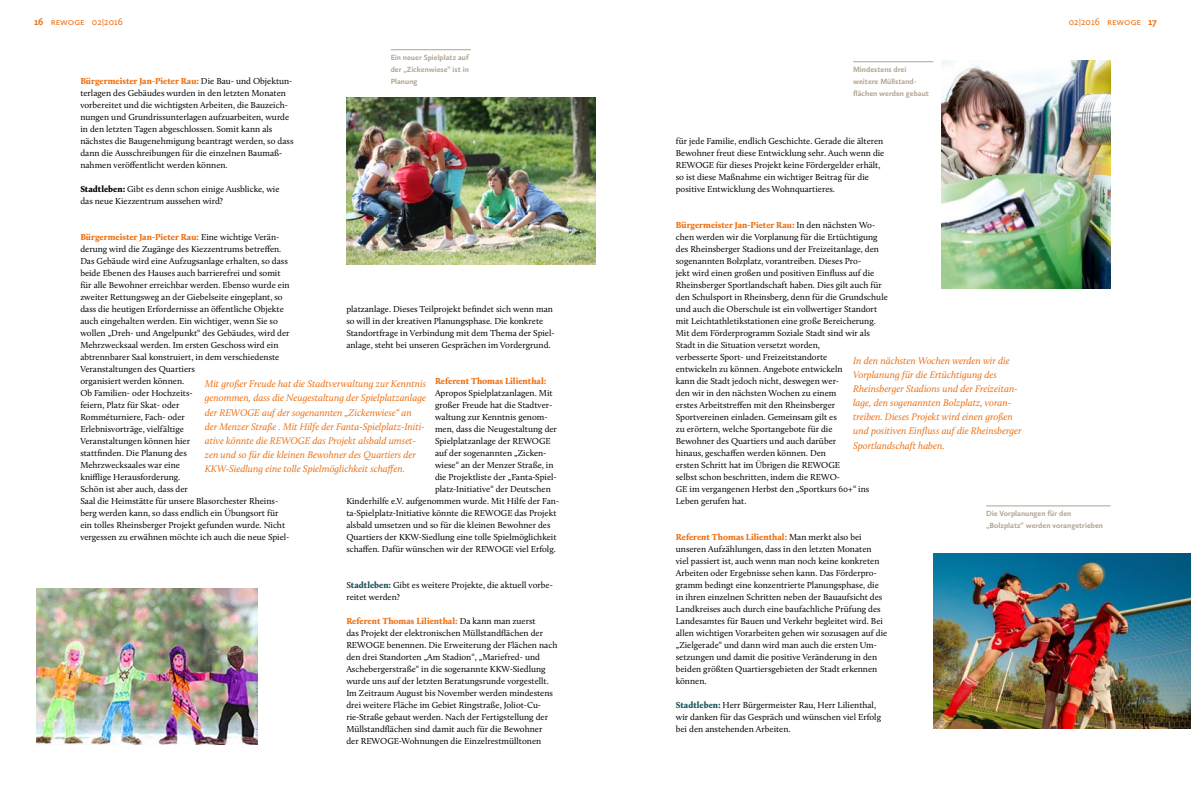
<style>
.page{position:relative;width:1191px;height:794px;background:#fff}
.page>*{position:absolute;margin:0;border:0;box-sizing:border-box;transform-origin:0 0}
.t1{font:italic 10px/14px "Calluna";color:#ee7113}
.t2{font:10px "Calluna Sans";color:#ee7113}
.t3{font:9px/12px "Calluna";color:#000}
.t4{font:900 9px "Calluna";color:#ee7113}
.t5{font:700 7.8px/12px "Calluna Sans";letter-spacing:-.005em;color:#b1a390}
.s1{font-weight:700}
.s2{font-weight:900;color:#ee7113}
.s3{font-weight:900}
.s4{font-weight:900;color:#18535b}
</style>
<div class="page">
<img style="left:933px;top:553px;width:258px;height:175px">
<img style="left:346px;top:98px;width:249px;height:166px">
<img style="left:941px;top:60px;width:169px;height:228px">
<img style="left:36px;top:588px;width:222px;height:156px">
<hr style="left:391px;top:49px;width:80px;height:1px;background:#b1a390">
<hr style="left:986px;top:505px;width:124px;height:1px;background:#b1a390">
<hr style="left:853px;top:61px;width:80px;height:1px;background:#b1a390">
<p class="t2" style="left:34px;top:15px;width:90px"><span class="s1">16</span> Rewoge 02|2016</p>
<p class="t2" style="left:1068px;top:15px;width:90px">02|2016 Rewoge <span class="s1">17</span></p>
<p class="t5" style="left:391px;top:51px;width:80px;text-align:justify">Ein neuer Spielplatz auf der „Zickenwiese“ ist in Planung</p>
<p class="t3" style="left:80px;top:75px;width:215px"><span class="s2">Bürgermeister Jan-Pieter Rau:</span> Die Bau- und Objektun&shy;terlagen des Gebäudes wurden in den letzten Monaten vorbereitet und die wichtigsten Arbeiten, die Bauzeich&shy;nungen und Grundrissunterlagen aufzuarbeiten, wurde in den letzten Tagen abgeschlossen. Somit kann als nächstes die Baugenehmigung beantragt werden, so dass dann die Ausschreibungen für die einzelnen Baumaß&shy;nahmen veröffentlicht werden können.</p>
<p class="t3" style="left:80px;top:183px;width:201px"><span class="s3">Stadtleben:</span> Gibt es denn schon einige Ausblicke, wie das neue Kiezzentrum aussehen wird?</p>
<p class="t3" style="left:80px;top:231px;width:211px"><span class="s2">Bürgermeister Jan-Pieter Rau:</span> Eine wichtige Verän&shy;derung wird die Zugänge des Kiezzentrums betreffen.<br>Das Gebäude wird eine Aufzugsanlage erhalten, so dass beide Ebenen des Hauses auch barrierefrei und somit für alle Bewohner erreichbar werden. Ebenso wurde ein zweiter Rettungsweg an der Giebelseite eingeplant, so dass die heutigen Erfordernisse an öffentliche Objekte auch eingehalten werden. Ein wichtiger, wenn Sie so wollen „Dreh- und Angelpunkt“ des Gebäudes, wird der Mehrzwecksaal werden. Im ersten Geschoss wird ein abtrennbarer Saal konstruiert, in dem verschiedenste Veranstaltungen des Quartiers<br>organisiert werden können.<br>Ob Familien- oder Hochzeits-<br>feiern, Platz für Skat- oder<br>Romméturniere, Fach- oder<br>Erlebnisvorträge, vielfältige<br>Veranstaltungen können hier<br>stattfinden. Die Planung des<br>Mehrzwecksaales war eine<br>knifflige Herausforderung.<br>Schön ist aber auch, dass der<br>Saal die Heimstätte für unsere Blasorchester Rheins&shy;berg werden kann, so dass endlich ein Übungsort für ein tolles Rheinsberger Projekt gefunden wurde. Nicht vergessen zu erwähnen möchte ich auch die neue Spiel-</p>
<p class="t3" style="left:346px;top:303px;width:210px">platzanlage. Dieses Teilprojekt befindet sich wenn man so will in der kreativen Planungsphase. Die konkrete Standortfrage in Verbindung mit dem Thema der Spiel&shy;anlage, steht bei unseren Gesprächen im Vordergrund.</p>
<p class="t4" style="left:435px;top:375px;width:113px">Referent Thomas Lilienthal:</p>
<p class="t3" style="left:435px;top:387px;width:119px">Apropos Spielplatzanlagen. Mit</p>
<p class="t3" style="left:435px;top:399px;width:119px">großer Freude hat die Stadtver-</p>
<p class="t3" style="left:435px;top:411px;width:114px">waltung zur Kenntnis genom-</p>
<p class="t3" style="left:435px;top:423px;width:123px">men, dass die Neugestaltung der</p>
<p class="t3" style="left:435px;top:435px;width:117px">Spielplatzanlage der REWOGE</p>
<p class="t3" style="left:435px;top:447px;width:113px">auf der sogenannten „Zicken-</p>
<p class="t3" style="left:435px;top:459px;width:120px">wiese“ an der Menzer Straße, in</p>
<p class="t3" style="left:435px;top:471px;width:123px">die Projektliste der „Fanta-Spiel-</p>
<p class="t3" style="left:435px;top:483px;width:117px">platz-Initiative“ der Deutschen</p>
<p class="t3" style="left:346px;top:495px;width:214px">Kinderhilfe e.V. aufgenommen wurde. Mit Hilfe der Fan-</p>
<p class="t3" style="left:346px;top:507px;width:212px">ta-Spielplatz-Initiative könnte die REWOGE das Projekt</p>
<p class="t3" style="left:346px;top:519px;width:206px">alsbald umsetzen und so für die kleinen Bewohner des</p>
<p class="t3" style="left:346px;top:531px;width:212px">Quartiers der KKW-Siedlung eine tolle Spielmöglichkeit</p>
<p class="t3" style="left:346px;top:543px;width:211px">schaffen. Dafür wünschen wir der REWOGE viel Erfolg.</p>
<p class="t3" style="left:346px;top:579px;width:208px">S<span class="s4">tadtleben:</span> Gibt es weitere Projekte, die aktuell vorbe&shy;reitet werden?</p>
<p class="t3" style="left:346px;top:615px;width:213px"><span class="s2">Referent Thomas Lilienthal:</span> Da kann man zuerst<br>das Projekt der elektronischen Müllstandflächen der REWOGE benennen. Die Erweiterung der Flächen nach den drei Standorten „Am Stadion“, „Mariefred- und Aschebergerstraße“ in die sogenannte KKW-Siedlung wurde uns auf der letzten Beratungsrunde vorgestellt.<br>Im Zeitraum August bis November werden mindestens drei weitere Fläche im Gebiet Ringstraße, Joliot-Cu&shy;rie-Straße gebaut werden. Nach der Fertigstellung der Müllstandflächen sind damit auch für die Bewohner<br>der REWOGE-Wohnungen die Einzelrestmülltonen</p>
<p class="t1" style="left:205px;top:377px;width:223px">Mit großer Freude hat die Stadtverwaltung zur Kenntnis genommen, dass die Neugestaltung der Spielplatzanlage der REWOGE auf der sogenannten „Zickenwiese“ an der Menzer Straße . Mit Hilfe der Fanta-Spielplatz-Initi&shy;ative könnte die REWOGE das Projekt alsbald umset&shy;zen und so für die kleinen Bewohner des Quartiers der KKW-Siedlung eine tolle Spielmöglichkeit schaffen.</p>
<p class="t5" style="left:853px;top:63px;width:77px">Mindestens drei weitere Müllstand&shy;flächen werden gebaut</p>
<p class="t3" style="left:676px;top:135px;width:210px">für jede Familie, endlich Geschichte. Gerade die älteren Bewohner freut diese Entwicklung sehr. Auch wenn die REWOGE für dieses Projekt keine Fördergelder erhält, so ist diese Maßnahme ein wichtiger Beitrag für die positive Entwicklung des Wohnquartieres.</p>
<p class="t3" style="left:676px;top:219px;width:213px"><span class="s2">Bürgermeister Jan-Pieter Rau:</span> In den nächsten Wo&shy;chen werden wir die Vorplanung für die Ertüchtigung des Rheinsberger Stadions und der Freizeitanlage, den sogenannten Bolzplatz, vorantreiben. Dieses Pro-<br>jekt wird einen großen und positiven Einfluss auf die Rheinsberger Sportlandschaft haben. Dies gilt auch für den Schulsport in Rheinsberg, denn für die Grundschule und auch die Oberschule ist ein vollwertiger Standort mit Leichtathletikstationen eine große Bereicherung.<br>Mit dem Förderprogramm Soziale Stadt sind wir als Stadt in die Situation versetzt worden,<br>verbesserte Sport- und Freizeitstandorte<br>entwickeln zu können. Angebote entwickeln<br>kann die Stadt jedoch nicht, deswegen wer-<br>den wir in den nächsten Wochen zu einem<br>erstes Arbeitstreffen mit den Rheinsberger Sportvereinen einladen. Gemeinsam gilt es<br>zu erörtern, welche Sportangebote für die<br>Bewohner des Quartiers und auch darüber<br>hinaus, geschaffen werden können. Den<br>ersten Schritt hat im Übrigen die REWOGE<br>selbst schon beschritten, indem die REWO-<br>GE im vergangenen Herbst den „Sportkurs 60+“ ins Leben gerufen hat.</p>
<p class="t3" style="left:676px;top:531px;width:213px"><span class="s2">Referent Thomas Lilienthal:</span> Man merkt also bei unseren Aufzählungen, dass in den letzten Monaten<br>viel passiert ist, auch wenn man noch keine konkreten Arbeiten oder Ergebnisse sehen kann. Das Förderpro&shy;gramm bedingt eine konzentrierte Planungsphase, die in ihren einzelnen Schritten neben der Bauaufsicht des Landkreises auch durch eine baufachliche Prüfung des Landesamtes für Bauen und Verkehr begleitet wird. Bei allen wichtigen Vorarbeiten gehen wir sozusagen auf die „Zielgerade“ und dann wird man auch die ersten Um&shy;setzungen und damit die positive Veränderung in den beiden größten Quartiersgebieten der Stadt erkennen können.</p>
<p class="t3" style="left:676px;top:699px;width:207px"><span class="s4">Stadtleben:</span> Herr Bürgermeister Rau, Herr Lilienthal, wir danken für das Gespräch und wünschen viel Erfolg bei den anstehenden Arbeiten.</p>
<p class="t1" style="left:853px;top:354px;width:170px">In den nächsten Wochen werden wir die Vorplanung für die Ertüchtigung des Rheinsberger Stadions und der Freizeitan&shy;lage, den sogenannten Bolzplatz, voran&shy;treiben. Dieses Projekt wird einen großen und positiven Einfluss auf die Rheinsberger Sportlandschaft haben.</p>
<p class="t5" style="left:986px;top:507px;width:118px">Die Vorplanungen für den „Bolzplatz“ werden vorangetrieben</p>
</div>
